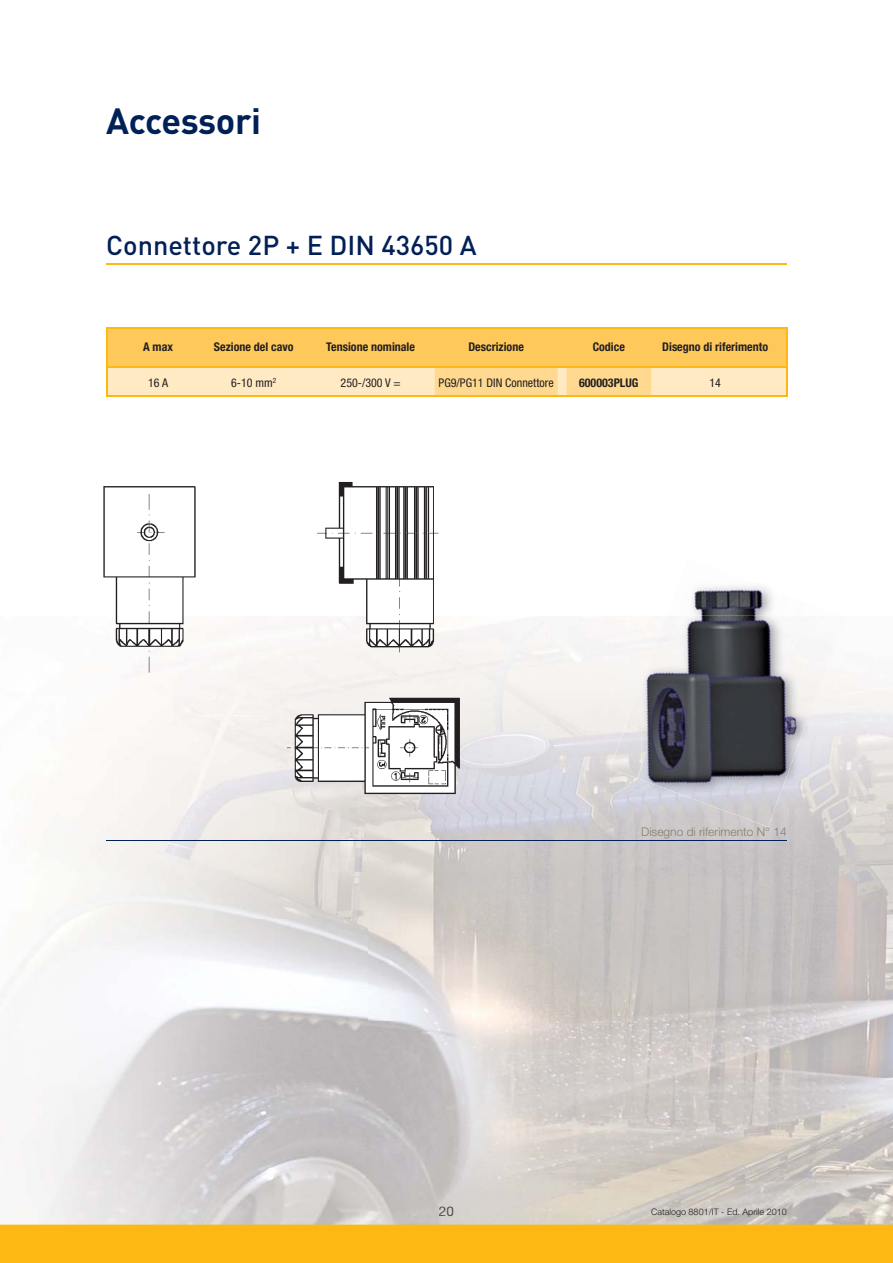
<style>
.page{position:relative;width:893px;height:1263px;background:#fff}
.page>*{position:absolute;margin:0;border:0;box-sizing:border-box;transform-origin:0 0}
.t1{font:700 36px "DINOT";letter-spacing:-.01em;color:#002057}
.t2{font:500 27px "DINOT";color:#002057}
.t3{font:13.5px "Helvetica Neue LT Std";color:#231f20}
.t4{font:700 condensed 12px "Helvetica Neue LT Std";color:#231f20}
.t5{font:condensed 12px "Helvetica Neue LT Std";color:#231f20}
.t6{font:300 12px "Helvetica Neue LT Std";color:#887d6e}
.t7{font:300 9px "Helvetica Neue LT Std";color:#231f20}
</style>
<div class="page">
<div style="left:0;top:1225px;width:893px;height:38px;background:#fdb813"></div>
<img style="left:0;top:616px;width:629px;height:609px">
<img style="left:788px;top:673px;width:105px;height:552px">
<img style="left:629px;top:792px;width:159px;height:433px">
<img style="left:439px;top:1207px;width:14px;height:9px">
<img style="left:610px;top:685px;width:171px;height:142px">
<div style="left:809px;top:663px;width:36px;height:53px;background:#f8f4f1"></div>
<img style="left:692px;top:585px;width:81px;height:31px">
<img style="left:641px;top:616px;width:168px;height:176px">
<hr style="left:106px;top:263px;width:681px;height:2px;background:#fdb813">
<hr style="left:106px;top:840px;width:681px;height:1px;background:#002057">
<svg style="left:106px;top:327px;width:682px;height:69px;background:#fed178"></svg>
<hr style="left:106px;top:366px;width:682px;height:1px;background:#fdb813">
<hr style="left:106px;top:396px;width:682px;height:1px;background:#fdb813">
<img style="left:73px;top:481px;width:437px;height:353px">
<h1 class="t1" style="left:106px;top:108px;width:156px">Accessori</h1>
<h2 class="t2" style="left:106px;top:235px;width:372px">Connettore 2P + E DIN 43650 A</h2>
<p class="t4" style="left:143px;top:343px;width:31px">A max</p>
<p class="t4" style="left:214px;top:343px;width:81px">Sezione del cavo</p>
<p class="t4" style="left:326px;top:343px;width:90px">Tensione nominale</p>
<p class="t4" style="left:468px;top:343px;width:57px">Descrizione</p>
<p class="t4" style="left:593px;top:343px;width:34px">Codice</p>
<p class="t4" style="left:662px;top:343px;width:107px">Disegno di riferimento</p>
<p class="t5" style="left:148px;top:378px;width:21px">16 A</p>
<p class="t5" style="left:231px;top:378px;width:47px">6-10 mm<sup>2</sup></p>
<p class="t5" style="left:341px;top:378px;width:62px">250-/300 V =</p>
<p class="t5" style="left:439px;top:378px;width:117px">PG9/PG11 DIN Connettore</p>
<p class="t4" style="left:579px;top:378px;width:61px">600003PLUG</p>
<p class="t5" style="left:709px;top:378px;width:13px">14</p>
<p class="t6" style="left:641px;top:827px;width:147px">Disegno di riferimento N° 14</p>
<p class="t3" style="left:439px;top:1207px;width:17px">20</p>
<p class="t7" style="left:651px;top:1209px;width:137px">Catalogo 8801/IT - Ed. Aprile 2010</p>
</div>
